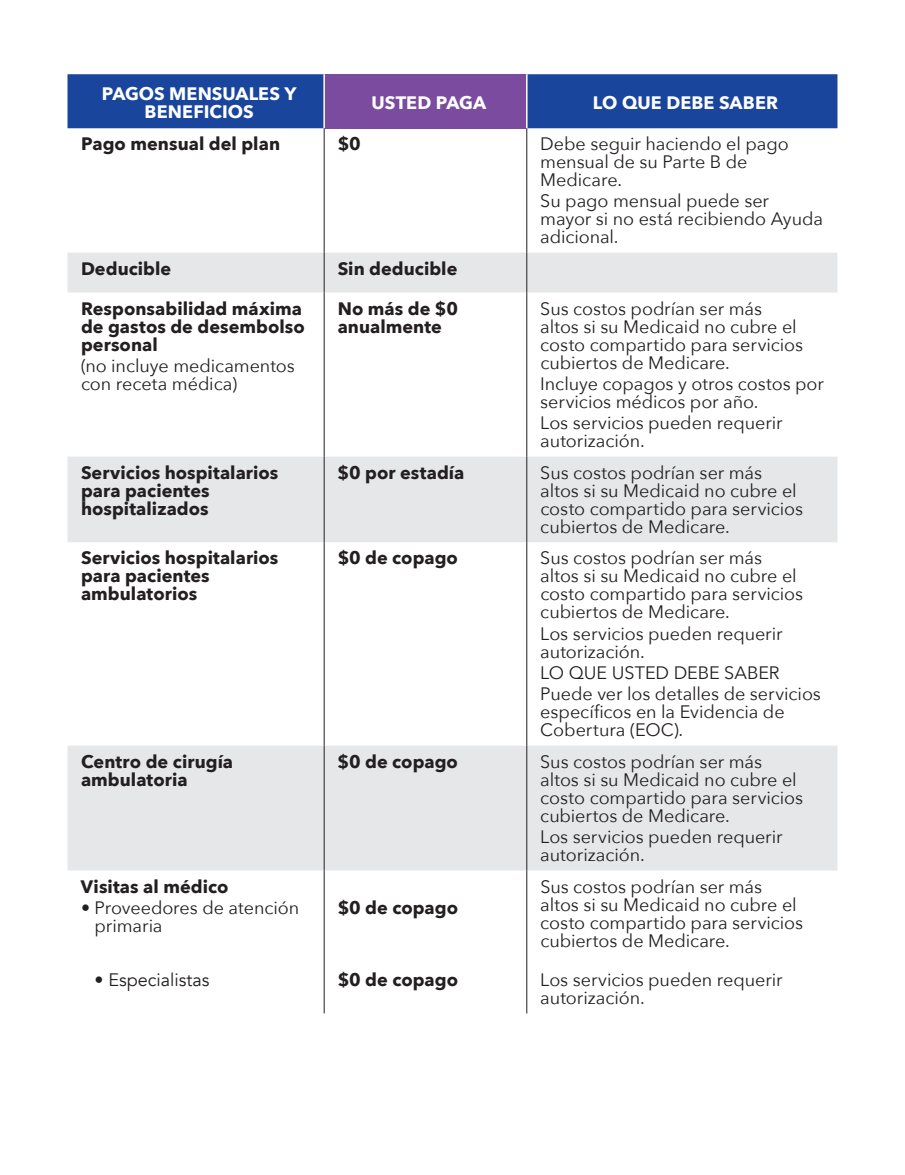
<style>
.page{position:relative;width:905px;height:1175px;background:#fff}
.page>*{position:absolute;margin:0;border:0;box-sizing:border-box;transform-origin:0 0}
.t1{font:18px/18px "Avenir Next";letter-spacing:-.005em;color:#231f20}
.t2{font:700 18px/18px "Avenir Next";color:#231f20}
.t3{font:700 18px/18px "Avenir Next";letter-spacing:.005em;color:#fff;text-align:center}
.t4{font:18px "Avenir";color:#231f20}
</style>
<div class="page">
<div style="left:67px;top:74px;width:770px;height:54px;background:#1a459c"></div>
<div style="left:324px;top:74px;width:202px;height:54px;background:#7a4b9e"></div>
<svg style="left:67px;top:252px;width:770px;height:618px"></svg>
<hr style="left:324px;top:128px;width:1px;height:124px;background:#231f20">
<hr style="left:526px;top:128px;width:1px;height:124px;background:#231f20">
<hr style="left:324px;top:252px;width:1px;height:40px;background:#231f20">
<hr style="left:526px;top:252px;width:1px;height:40px;background:#231f20">
<hr style="left:324px;top:292px;width:1px;height:164px;background:#231f20">
<hr style="left:526px;top:292px;width:1px;height:164px;background:#231f20">
<hr style="left:324px;top:456px;width:1px;height:86px;background:#231f20">
<hr style="left:526px;top:456px;width:1px;height:86px;background:#231f20">
<hr style="left:324px;top:542px;width:1px;height:203px;background:#231f20">
<hr style="left:526px;top:542px;width:1px;height:203px;background:#231f20">
<hr style="left:324px;top:745px;width:1px;height:125px;background:#231f20">
<hr style="left:526px;top:745px;width:1px;height:125px;background:#231f20">
<hr style="left:324px;top:870px;width:1px;height:143px;background:#231f20">
<hr style="left:526px;top:870px;width:1px;height:143px;background:#231f20">
<hr style="left:323px;top:74px;width:2px;height:54px;background:#fff">
<hr style="left:526px;top:74px;width:1px;height:54px;background:#fff">
<p class="t3" style="left:102px;top:84px;width:196px">PAGOS MENSUALES Y<br>BENEFICIOS</p>
<p class="t3" style="left:371px;top:93px;width:116px">USTED PAGA</p>
<p class="t3" style="left:593px;top:93px;width:187px">LO QUE DEBE SABER</p>
<p class="t2" style="left:81px;top:134px;width:200px">Pago mensual del plan</p>
<p class="t2" style="left:337px;top:134px;width:25px">$0</p>
<p class="t1" style="left:540px;top:134px;width:250px">Debe seguir haciendo el pago mensual de su Parte B de<br>Medicare.</p>
<p class="t1" style="left:540px;top:191px;width:284px">Su pago mensual puede ser mayor si no está recibiendo Ayuda adicional.</p>
<p class="t2" style="left:81px;top:259px;width:92px">Deducible</p>
<p class="t2" style="left:337px;top:259px;width:121px">Sin deducible</p>
<p class="t2" style="left:81px;top:299px;width:225px">Responsabilidad máxima de gastos de desembolso personal</p>
<p class="t1" style="left:81px;top:356px;width:215px">(no incluye medicamentos con receta médica)</p>
<p class="t2" style="left:338px;top:299px;width:122px">No más de $0 anualmente</p>
<p class="t1" style="left:540px;top:298px;width:264px">Sus costos podrían ser más altos si su Medicaid no cubre el costo compartido para servicios cubiertos de Medicare.</p>
<p class="t1" style="left:540px;top:374px;width:285px">Incluye copagos y otros costos por servicios médicos por año.</p>
<p class="t1" style="left:540px;top:413px;width:244px">Los servicios pueden requerir autorización.</p>
<p class="t2" style="left:81px;top:463px;width:199px">Servicios hospitalarios para pacientes hospitalizados</p>
<p class="t2" style="left:337px;top:463px;width:128px">$0 por estadía</p>
<p class="t1" style="left:540px;top:463px;width:264px">Sus costos podrían ser más altos si su Medicaid no cubre el costo compartido para servicios cubiertos de Medicare.</p>
<p class="t2" style="left:81px;top:549px;width:199px">Servicios hospitalarios para pacientes ambulatorios</p>
<p class="t2" style="left:337px;top:549px;width:122px">$0 de copago</p>
<p class="t1" style="left:540px;top:548px;width:264px">Sus costos podrían ser más altos si su Medicaid no cubre el costo compartido para servicios cubiertos de Medicare.</p>
<p class="t1" style="left:540px;top:623px;width:244px">Los servicios pueden requerir autorización.</p>
<p class="t1" style="left:540px;top:661px;width:282px;line-height:21.3px">LO QUE USTED DEBE SABER<br>Puede ver los detalles de servicios</p>
<p class="t1" style="left:540px;top:702px;width:246px">específicos en la Evidencia de<br>Cobertura (EOC).</p>
<p class="t2" style="left:81px;top:752px;width:154px">Centro de cirugía ambulatoria</p>
<p class="t2" style="left:337px;top:752px;width:122px">$0 de copago</p>
<p class="t1" style="left:540px;top:751px;width:264px">Sus costos podrían ser más altos si su Medicaid no cubre el costo compartido para servicios cubiertos de Medicare.</p>
<p class="t1" style="left:540px;top:827px;width:244px">Los servicios pueden requerir autorización.</p>
<p class="t2" style="left:81px;top:877px;width:149px">Visitas al médico</p>
<p class="t1" style="left:540px;top:876px;width:264px">Sus costos podrían ser más altos si su Medicaid no cubre el costo compartido para servicios cubiertos de Medicare.</p>
<p class="t1" style="left:94px;top:897px;width:206px;text-indent:-14px">• Proveedores de atención primaria</p>
<p class="t2" style="left:337px;top:898px;width:122px">$0 de copago</p>
<p class="t4" style="left:94px;top:969px;width:116px">• Especialistas</p>
<p class="t2" style="left:337px;top:970px;width:122px">$0 de copago</p>
<p class="t1" style="left:540px;top:969px;width:244px">Los servicios pueden requerir autorización.</p>
</div>
